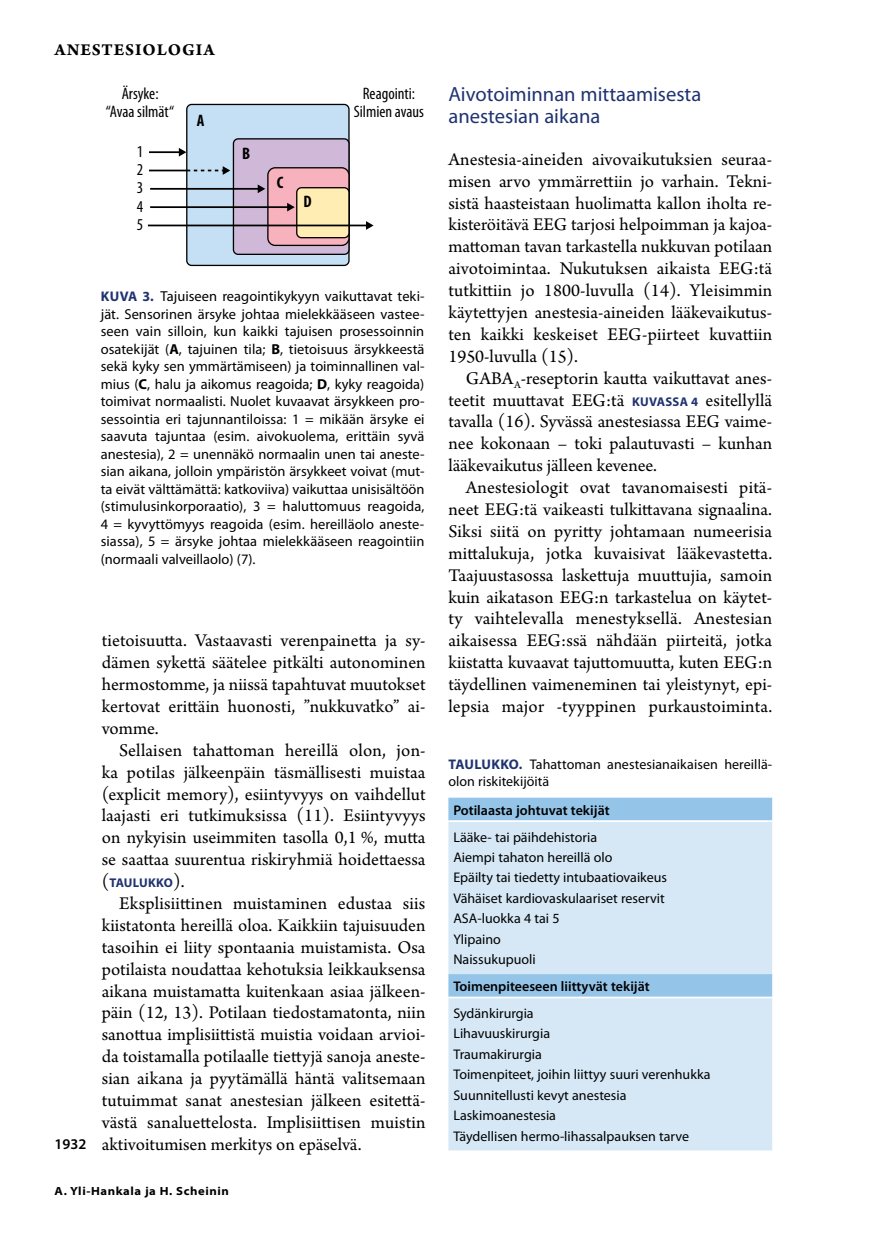
<style>
.page{position:relative;width:874px;height:1241px;background:#fff}
.page>*{position:absolute;margin:0;border:0;box-sizing:border-box;transform-origin:0 0}
.t1{font:20.65px/21.9px "Myriad Pro";color:#203371}
.t2{font:18.9px/21.9px "Arno Pro";color:#000;text-align:justify}
.t3{font:17.5px "Arno Pro Bold Sm Text";letter-spacing:.055em;color:#000}
.t4{font:condensed 16.62px/18.4px "Myriad Pro";color:#000;text-align:center}
.t5{font:700 condensed 16.62px "Myriad Pro";color:#000}
.t6{font:600 14.88px "Myriad Pro";color:#000}
.t7{font:14.35px/17.5px "Myriad Pro";letter-spacing:.005em;color:#000;text-align:justify}
.t8{font:14px/20.5px "Myriad Pro";color:#000}
.t9{font:600 14px "Myriad Pro";color:#000}
.t10{font:700 12.6px "Myriad Pro";letter-spacing:-.01em;color:#203371}
.t11{font:700 semi-expanded 11.9px "Myriad Pro";letter-spacing:.05em;color:#000}
.s1{font-weight:700;font-size:14px;color:#203371}
.s2{font-weight:700}
.s3{font-family:"Arno Pro";font-weight:400;font-size:18.9px;color:#000}
.s4{font-family:"Myriad Pro";font-weight:700;font-size:12.6px;color:#203371}
.s5{font-weight:700;color:#203371}
</style>
<div class="page">
<div style="left:187px;top:104px;width:162px;height:161px;background:#c5e0f4;border-radius:5px"></div>
<div style="left:186px;top:104px;width:163px;height:162px;border:1px solid #000;border-radius:5px"></div>
<div style="left:233px;top:139px;width:116px;height:115px;background:#d0b8d9;border-radius:5px"></div>
<div style="left:233px;top:138px;width:116px;height:117px;border:1px solid #000;border-radius:5px"></div>
<div style="left:268px;top:168px;width:81px;height:77px;background:#f8b2be;border-radius:7px"></div>
<div style="left:267px;top:167px;width:82px;height:79px;border:1px solid #000;border-radius:7px"></div>
<div style="left:296px;top:188px;width:53px;height:50px;background:#ffedb3;border-radius:5px"></div>
<div style="left:296px;top:187px;width:53px;height:51px;border:1px solid #000;border-radius:5px"></div>
<hr style="left:149px;top:151px;width:31px;height:2px;background:#000">
<svg style="left:179px;top:148px;width:7px;height:8px"></svg>
<svg style="left:187px;top:166px;width:43px;height:9px"></svg>
<hr style="left:149px;top:170px;width:38px;height:1px;background:#000">
<hr style="left:150px;top:188px;width:109px;height:2px;background:#000">
<svg style="left:257px;top:184px;width:8px;height:9px"></svg>
<hr style="left:150px;top:206px;width:138px;height:2px;background:#000">
<svg style="left:287px;top:203px;width:7px;height:8px"></svg>
<hr style="left:148px;top:224px;width:219px;height:2px;background:#000">
<svg style="left:366px;top:221px;width:7px;height:9px"></svg>
<div style="left:448px;top:797px;width:323px;height:23px;background:#94c4e8"></div>
<svg style="left:448px;top:821px;width:323px;height:329px;background:#d1e5f5"></svg>
<hr style="left:448px;top:996px;width:323px;height:2px;background:#fff">
<p class="t3" style="left:55px;top:39px;width:161px">ANESTESIOLOGIA</p>
<p class="t4" style="left:106px;top:85px;width:70px;line-height:17.5px">Ärsyke: “Avaa silmät“</p>
<p class="t4" style="left:353px;top:85px;width:72px;line-height:17.5px">Reagointi:<br>Silmien avaus</p>
<p class="t5" style="left:197px;top:110px;width:9px">A</p>
<p class="t4" style="left:137px;top:142px;width:8px;text-align:justify">1<br>2<br>3<br>4<br>5</p>
<p class="t5" style="left:242px;top:143px;width:10px">B</p>
<p class="t5" style="left:276px;top:172px;width:8px">C</p>
<p class="t5" style="left:303px;top:191px;width:10px">D</p>
<p class="t7" style="left:101px;top:287px;width:325px"><span class="s1">KUVA 3.</span> Tajuiseen reagointikykyyn vaikuttavat teki&shy;jät. Sensorinen ärsyke johtaa mielekkääseen vastee&shy;seen vain silloin, kun kaikki tajuisen prosessoinnin osatekijät (<span class="s2">A</span>, tajuinen tila; <span class="s2">B</span>, tietoisuus ärsykkeestä sekä kyky sen ymmärtämiseen) ja toiminnallinen val&shy;mius (<span class="s2">C</span>, halu ja aikomus reagoida; <span class="s2">D</span>, kyky reagoida) toimivat normaalisti. Nuolet kuvaavat ärsykkeen pro&shy;sessointia eri tajunnantiloissa: 1 = mikään ärsyke ei saavuta tajuntaa (esim. aivokuolema, erittäin syvä anestesia), 2 = unennäkö normaalin unen tai aneste&shy;sian aikana, jolloin ympäristön ärsykkeet voivat (mut&shy;ta eivät välttämättä: katkoviiva) vaikuttaa unisisältöön (stimulusinkorporaatio), 3 = haluttomuus reagoida, 4 = kyvyttömyys reagoida (esim. hereilläolo aneste&shy;siassa), 5 = ärsyke johtaa mielekkääseen reagointiin (normaali valveillaolo) (7).</p>
<p class="t6" style="left:55px;top:1134px;width:33px">1932</p>
<p class="t2" style="left:102px;top:630px;width:325px">tietoisuutta. Vastaavasti verenpainetta ja sy&shy;dämen sykettä säätelee pitkälti autonominen hermostomme, ja niissä tapahtuvat muutokset kertovat erittäin huonosti, ”nukkuvatko” ai&shy;vomme.</p>
<p class="t2" style="left:102px;top:740px;width:325px;text-indent:17px">Sellaisen tahattoman hereillä olon, jon&shy;ka potilas jälkeenpäin täsmällisesti muistaa (explicit memory), esiintyvyys on vaihdellut laajasti eri tutkimuksissa (11). Esiintyvyys on nykyisin useimmiten tasolla 0,1 %, mutta se saattaa suurentua riskiryhmiä hoidettaessa</p>
<p class="t10" style="left:102px;top:874px;width:84px"><span class="s3">(</span>TAULUKKO<span class="s3">).</span></p>
<p class="t2" style="left:102px;top:893px;width:325px;text-indent:17px">Eksplisiittinen muistaminen edustaa siis kiistatonta hereillä oloa. Kaikkiin tajuisuuden tasoihin ei liity spontaania muistamista. Osa potilaista noudattaa kehotuksia leikkauksensa aikana muistamatta kuitenkaan asiaa jälkeen&shy;päin (12, 13). Potilaan tiedostamatonta, niin sanottua implisiittistä muistia voidaan arvioi&shy;da toistamalla potilaalle tiettyjä sanoja aneste&shy;sian aikana ja pyytämällä häntä valitsemaan tutuimmat sanat anestesian jälkeen esitettä&shy;västä sanaluettelosta. Implisiittisen muistin aktivoitumisen merkitys on epäselvä.</p>
<p class="t11" style="left:55px;top:1182px;width:176px">A. Yli-Hankala ja H. Scheinin</p>
<p class="t1" style="left:448px;top:83px;width:254px">Aivotoiminnan mittaamisesta anestesian aikana</p>
<p class="t2" style="left:448px;top:149px;width:325px">Anestesia-aineiden aivovaikutuksien seuraa&shy;misen arvo ymmärrettiin jo varhain. Tekni&shy;sistä haasteistaan huolimatta kallon iholta re&shy;kisteröitävä EEG tarjosi helpoimman ja kajoa&shy;mattoman tavan tarkastella nukkuvan potilaan aivotoimintaa. Nukutuksen aikaista EEG:tä tutkittiin jo 1800-luvulla (14). Yleisimmin käytettyjen anestesia-aineiden lääkevaikutus&shy;ten kaikki keskeiset EEG-piirteet kuvattiin 1950-luvulla (15).</p>
<p class="t2" style="left:448px;top:368px;width:325px;text-indent:17px">GABA<sub>A</sub>-reseptorin kautta vaikuttavat anes&shy;teetit muuttavat EEG:tä <span class="s4">KUVASSA 4</span> esitellyllä tavalla (16). Syvässä anestesiassa EEG vaime&shy;nee kokonaan – toki palautuvasti – kunhan lääkevaikutus jälleen kevenee.</p>
<p class="t2" style="left:448px;top:477px;width:325px;text-indent:17px">Anestesiologit ovat tavanomaisesti pitä&shy;neet EEG:tä vaikeasti tulkittavana signaalina.<br>Siksi siitä on pyritty johtamaan numeerisia mittalukuja, jotka kuvaisivat lääkevastetta.<br>Taajuustasossa laskettuja muuttujia, samoin kuin aikatason EEG:n tarkastelua on käytet&shy;ty vaihtelevalla menestyksellä. Anestesian aikaisessa EEG:ssä nähdään piirteitä, jotka kiistatta kuvaavat tajuttomuutta, kuten EEG:n täydellinen vaimeneminen tai yleistynyt, epi&shy;lepsia major ‑tyyppinen purkaustoiminta.</p>
<p class="t8" style="left:448px;top:755px;width:325px;line-height:16.6px"><span class="s5">TAULUKKO.</span> Tahattoman anestesianaikaisen hereillä&shy;olon riskitekijöitä</p>
<p class="t9" style="left:453px;top:800px;width:158px">Potilaasta johtuvat tekijät</p>
<p class="t8" style="left:453px;top:826px;width:215px">Lääke- tai päihdehistoria<br>Aiempi tahaton hereillä olo<br>Epäilty tai tiedetty intubaatiovaikeus<br>Vähäiset kardiovaskulaariset reservit<br>ASA-luokka 4 tai 5<br>Ylipaino<br>Naissukupuoli</p>
<p class="t9" style="left:453px;top:977px;width:198px">Toimenpiteeseen liittyvät tekijät</p>
<p class="t8" style="left:453px;top:1002px;width:259px">Sydänkirurgia<br>Lihavuuskirurgia<br>Traumakirurgia<br>Toimenpiteet, joihin liittyy suuri verenhukka<br>Suunnitellusti kevyt anestesia<br>Laskimoanestesia<br>Täydellisen hermo-lihassalpauksen tarve</p>
</div>
